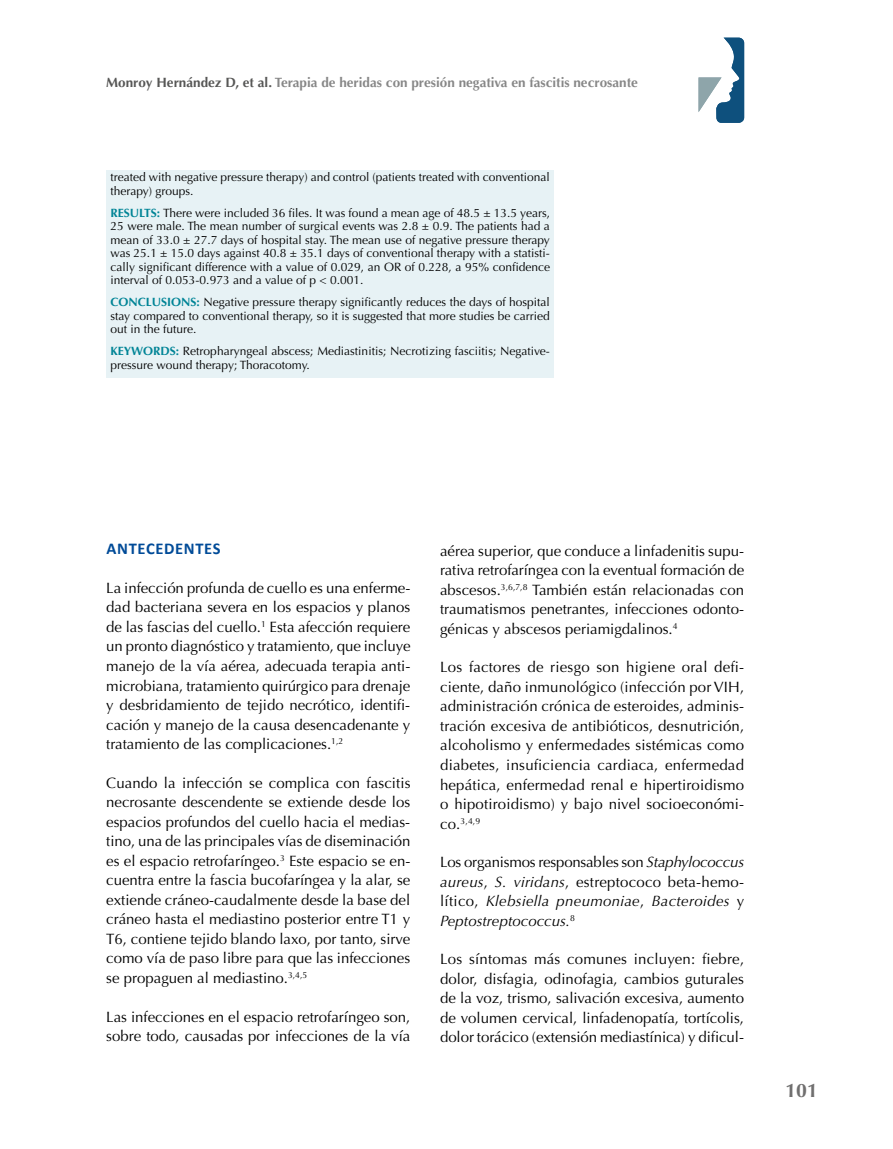
<style>
.page{position:relative;width:893px;height:1149px;background:#fff}
.page>*{position:absolute;margin:0;border:0;box-sizing:border-box;transform-origin:0 0}
.t1{font:700 19.5px "Optima";color:#706f6f}
.t2{font:700 16.5px "Calibri";letter-spacing:.04em;color:#004b98}
.t3{font:15px/19.5px "Optima";color:#000;text-align:justify}
.t4{font:italic 15px/19.5px "Optima";letter-spacing:.02em;color:#000;text-align:justify}
.t5{font:700 13.5px "Optima";color:#878787}
.t6{font:12px/13.5px "Optima";color:#000}
.t7{font:8.7px "Optima";color:#000}
.s1{color:#575756}
.s2{font-weight:700;color:#008496}
.s3{font-size:15px}
.s4{font-style:normal}
</style>
<div class="page">
<svg style="left:698px;top:38px;width:46px;height:85px"></svg>
<div style="left:106px;top:170px;width:448px;height:207px;background:#e7f2f5"></div>
<p class="t5" style="left:106px;top:75px;width:533px"><span class="s1">Monroy Hernández D, et al.</span> Terapia de heridas con presión negativa en fascitis necrosante</p>
<p class="t6" style="left:111px;top:170px;width:441px">treated with negative pressure therapy) and control (patients treated with conventional therapy) groups.</p>
<p class="t6" style="left:111px;top:206px;width:441px;text-align:justify"><span class="s2">RESULTS:</span> There were included 36 files. It was found a mean age of 48.5 ± 13.5 years, 25 were male. The mean number of surgical events was 2.8 ± 0.9. The patients had a mean of 33.0 ± 27.7 days of hospital stay. The mean use of negative pressure therapy was 25.1 ± 15.0 days against 40.8 ± 35.1 days of conventional therapy with a statisti&shy;cally significant difference with a value of 0.029, an OR of 0.228, a 95% confidence interval of 0.053-0.973 and a value of p &lt; 0.001.</p>
<p class="t6" style="left:111px;top:295px;width:441px;text-align:justify"><span class="s2">CONCLUSIONS:</span> Negative pressure therapy significantly reduces the days of hospital stay compared to conventional therapy, so it is suggested that more studies be carried out in the future.</p>
<p class="t6" style="left:111px;top:344px;width:441px"><span class="s2">KEYWORDS:</span> Retropharyngeal abscess; Mediastinitis; Necrotizing fasciitis; Negative&shy;pressure wound therapy; Thoracotomy.</p>
<p class="t2" style="left:107px;top:538px;width:115px">ANTECEDENTES</p>
<p class="t3" style="left:106px;top:578px;width:306px">La infección profunda de cuello es una enferme&shy;dad bacteriana severa en los espacios y planos de las fascias del cuello.<sup>1</sup> Esta afección requiere un pronto diagnóstico y tratamiento, que incluye manejo de la vía aérea, adecuada terapia anti&shy;microbiana, tratamiento quirúrgico para drenaje y desbridamiento de tejido necrótico, identifi&shy;cación y manejo de la causa desencadenante y tratamiento de las complicaciones.<sup>1,2</sup></p>
<p class="t3" style="left:106px;top:772px;width:306px">Cuando la infección se complica con fascitis necrosante descendente se extiende desde los espacios profundos del cuello hacia el medias&shy;tino, una de las principales vías de diseminación es el espacio retrofaríngeo.<sup>3</sup> Este espacio se en&shy;cuentra entre la fascia bucofaríngea y la alar, se extiende cráneo-caudalmente desde la base del cráneo hasta el mediastino posterior entre T1 y T6, contiene tejido blando laxo, por tanto, sirve como vía de paso libre para que las infecciones se propaguen al mediastino.<sup>3,4,5</sup></p>
<p class="t3" style="left:106px;top:1006px;width:306px">Las infecciones en el espacio retrofaríngeo son, sobre todo, causadas por infecciones de la vía</p>
<p class="t3" style="left:440px;top:541px;width:306px">aérea superior, que conduce a linfadenitis supu&shy;rativa retrofaríngea con la eventual formación de abscesos.<sup>3,6,7,8</sup> También están relacionadas con traumatismos penetrantes, infecciones odonto&shy;génicas y abscesos periamigdalinos.<sup>4</sup></p>
<p class="t3" style="left:440px;top:657px;width:306px">Los factores de riesgo son higiene oral defi&shy;ciente, daño inmunológico (infección por VIH, administración crónica de esteroides, adminis&shy;tración excesiva de antibióticos, desnutrición, alcoholismo y enfermedades sistémicas como diabetes, insuficiencia cardiaca, enfermedad hepática, enfermedad renal e hipertiroidismo o hipotiroidismo) y bajo nivel socioeconómi-</p>
<p class="t7" style="left:440px;top:815px;width:42px"><span class="s3">co.</span>3,4,9</p>
<p class="t4" style="left:440px;top:852px;width:306px"><span class="s4">Los organismos responsables son</span> Staphylococcus aureus<span class="s4">,</span> S. viridans<span class="s4">, estreptococo beta-hemo&shy;lítico,</span> Klebsiella pneumoniae<span class="s4">,</span> Bacteroides <span class="s4">y </span>Peptostreptococcus.<sup>8</sup></p>
<p class="t3" style="left:440px;top:949px;width:306px">Los síntomas más comunes incluyen: fiebre, dolor, disfagia, odinofagia, cambios guturales de la voz, trismo, salivación excesiva, aumento de volumen cervical, linfadenopatía, tortícolis, dolor torácico (extensión mediastínica) y dificul-</p>
<h1 class="t1" style="left:785px;top:1079px;width:34px">101</h1>
</div>
